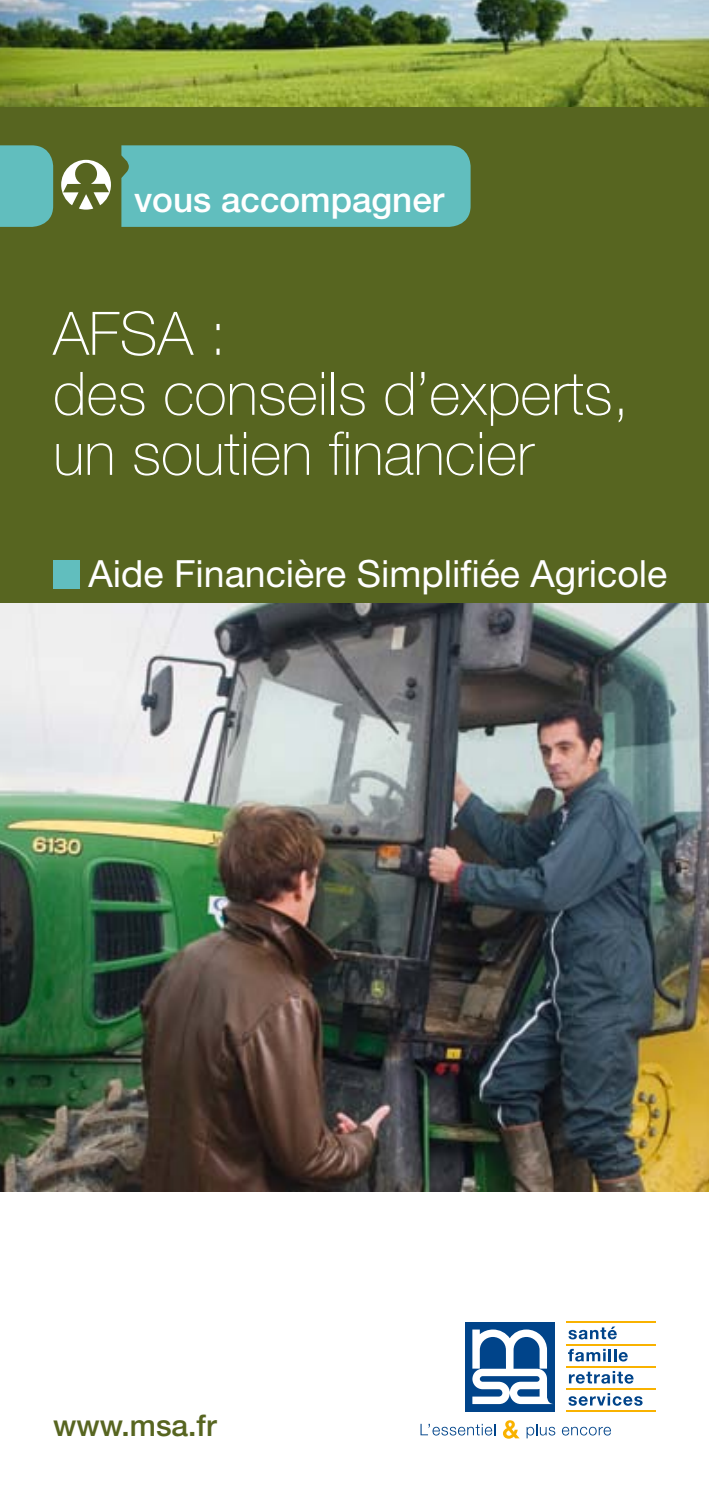
<style>
.page{position:relative;width:709px;height:1489px;background:#fff}
.page>*{position:absolute;margin:0;border:0;box-sizing:border-box;transform-origin:0 0}
.t1{font:100 60px/60px "Helvetica Neue LT Std";color:#fff}
.t2{font:37.5px "Helvetica Neue LT Std";color:#fff}
.t3{font:500 35px "Helvetica Neue LT Std";color:#fff}
.t4{font:500 30px "Helvetica Neue LT Std";color:#576520}
</style>
<div class="page">
<img style="left:0;top:602px;width:709px;height:589px">
<div style="left:0;top:0;width:709px;height:602px;background:#576520"></div>
<div style="left:53px;top:560px;width:26px;height:28px;background:#61bebe"></div>
<img style="left:0;top:0;width:709px;height:106px">
<svg style="left:568px;top:1326px;width:49px;height:13px"></svg>
<svg style="left:568px;top:1348px;width:60px;height:13px"></svg>
<svg style="left:569px;top:1371px;width:64px;height:12px"></svg>
<svg style="left:568px;top:1393px;width:74px;height:12px"></svg>
<hr style="left:566px;top:1321px;width:90px;height:1px;background:#f9b200">
<hr style="left:566px;top:1343px;width:90px;height:1px;background:#f9b200">
<hr style="left:566px;top:1365px;width:90px;height:1px;background:#f9b200">
<hr style="left:566px;top:1388px;width:90px;height:1px;background:#f9b200">
<hr style="left:566px;top:1410px;width:90px;height:1px;background:#f9b200">
<div style="left:465px;top:1321px;width:89px;height:90px;background:#00448a"></div>
<svg style="left:472px;top:1329px;width:78px;height:74px"></svg>
<svg style="left:420px;top:1423px;width:75px;height:12px"></svg>
<svg style="left:503px;top:1420px;width:16px;height:18px"></svg>
<svg style="left:526px;top:1424px;width:29px;height:14px"></svg>
<svg style="left:562px;top:1426px;width:49px;height:9px"></svg>
<div style="left:121px;top:145px;width:349px;height:82px;background:#61bebe"></div>
<div style="left:0;top:145px;width:53px;height:82px;background:#61bebe"></div>
<svg style="left:61px;top:160px;width:50px;height:50px"></svg>
<p class="t3" style="left:134px;top:179px;width:312px">vous accompagner</p>
<p class="t1" style="left:53px;top:303px;width:577px">AFSA :<br>des conseils d’experts, un soutien financier</p>
<p class="t2" style="left:89px;top:551px;width:580px">Aide Financière Simplifiée Agricole</p>
<p class="t4" style="left:53px;top:1406px;width:165px">www.msa.fr</p>
</div>
